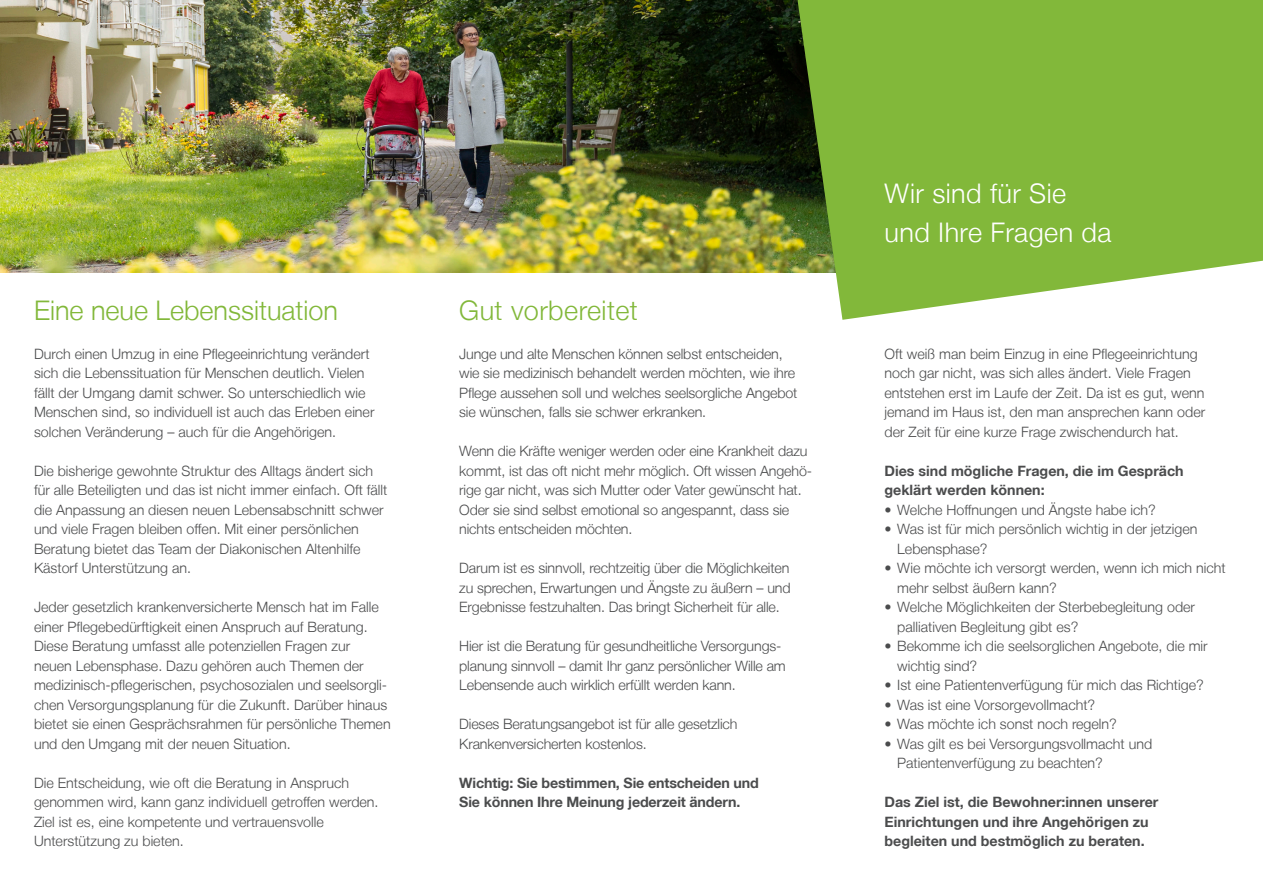
<style>
.page{position:relative;width:1263px;height:893px;background:#fff}
.page>*{position:absolute;margin:0;border:0;box-sizing:border-box;transform-origin:0 0}
.t1{font:300 27px "Helvetica Neue LT";color:#82b83a}
.t2{font:300 27px/39px "Helvetica Neue LT";letter-spacing:.015em;color:#fff}
.t3{font:300 14.25px/19.5px "Helvetica Neue LT";color:#4b4c4d}
.t4{font:700 14.25px/19.5px "Helvetica Neue LT";color:#4b4c4d}
</style>
<div class="page">
<img style="left:0;top:0;width:797px;height:272px">
<svg style="left:797px;top:0;width:466px;height:320px;background:#8bba4b"></svg>
<h1 class="t1" style="left:34px;top:293px;width:306px">Eine neue Lebenssituation</h1>
<p class="t3" style="left:34px;top:344px;width:342px">Durch einen Umzug in eine Pflegeeinrichtung verändert sich die Lebenssituation für Menschen deutlich. Vielen fällt der Umgang damit schwer. So unterschiedlich wie Menschen sind, so individuell ist auch das Erleben einer solchen Veränderung – auch für die Angehörigen.</p>
<p class="t3" style="left:34px;top:461px;width:355px">Die bisherige gewohnte Struktur des Alltags ändert sich für alle Beteiligten und das ist nicht immer einfach. Oft fällt die Anpassung an diesen neuen Lebensabschnitt schwer und viele Fragen bleiben offen. Mit einer persönlichen Beratung bietet das Team der Diakonischen Altenhilfe Kästorf Unterstützung an.</p>
<p class="t3" style="left:34px;top:597px;width:358px">Jeder gesetzlich krankenversicherte Mensch hat im Falle einer Pflegebedürftigkeit einen Anspruch auf Beratung.<br>Diese Beratung umfasst alle potenziellen Fragen zur neuen Lebensphase. Dazu gehören auch Themen der medizinisch-pflegerischen, psychosozialen und seelsorgli&shy;chen Versorgungsplanung für die Zukunft. Darüber hinaus bietet sie einen Gesprächsrahmen für persönliche Themen und den Umgang mit der neuen Situation.</p>
<p class="t3" style="left:34px;top:773px;width:346px">Die Entscheidung, wie oft die Beratung in Anspruch genommen wird, kann ganz individuell getroffen werden.<br>Ziel ist es, eine kompetente und vertrauensvolle Unterstützung zu bieten.</p>
<h1 class="t1" style="left:459px;top:294px;width:180px">Gut vorbereitet</h1>
<p class="t3" style="left:459px;top:344px;width:340px">Junge und alte Menschen können selbst entscheiden, wie sie medizinisch behandelt werden möchten, wie ihre Pflege aussehen soll und welches seelsorgliche Angebot sie wünschen, falls sie schwer erkranken.</p>
<p class="t3" style="left:459px;top:441px;width:354px">Wenn die Kräfte weniger werden oder eine Krankheit dazu kommt, ist das oft nicht mehr möglich. Oft wissen Angehö&shy;rige gar nicht, was sich Mutter oder Vater gewünscht hat.<br>Oder sie sind selbst emotional so angespannt, dass sie nichts entscheiden möchten.</p>
<p class="t3" style="left:459px;top:558px;width:333px;text-align:justify">Darum ist es sinnvoll, rechtzeitig ü ber die Möglichkeiten zu sprechen, Erwartungen und Ängste zu äußern – und Ergebnisse festzuhalten. Das bringt Sicherheit für alle.</p>
<p class="t3" style="left:459px;top:636px;width:328px">Hier ist die Beratung für gesundheitliche Versorgungs&shy;planung sinnvoll – damit Ihr ganz persönlicher Wille am<br>Lebensende auch wirklich erfüllt werden kann.</p>
<p class="t3" style="left:459px;top:714px;width:280px">Dieses Beratungsangebot ist für alle gesetzlich<br>Krankenversicherten kostenlos.</p>
<p class="t4" style="left:459px;top:773px;width:301px">Wichtig: Sie bestimmen, Sie entscheiden und<br>Sie können Ihre Meinung jederzeit ändern.</p>
<h1 class="t2" style="left:884px;top:173px;width:228px">Wir sind für Sie und Ihre Fragen da</h1>
<p class="t3" style="left:884px;top:344px;width:322px">Oft weiß man beim Einzug in eine Pflegeeinrichtung noch gar nicht, was sich alles ändert. Viele Fragen entstehen erst im Laufe der Zeit. Da ist es gut, wenn jemand im Haus ist, den man ansprechen kann oder der Zeit für eine kurze Frage zwischendurch hat.</p>
<p class="t4" style="left:884px;top:460px;width:301px">Dies sind mögliche Fragen, die im Gespräch geklärt werden können:</p>
<p class="t3" style="left:884px;top:500px;width:273px">• Welche Hoffnungen und Ängste habe ich?</p>
<p class="t3" style="left:897px;top:519px;width:302px;text-indent:-13px">• Was ist für mich persönlich wichtig in der jetzigen<br>Lebensphase?</p>
<p class="t3" style="left:897px;top:558px;width:330px;text-indent:-13px">• Wie möchte ich versorgt werden, wenn ich mich nicht mehr selbst äußern kann?</p>
<p class="t3" style="left:897px;top:597px;width:299px;text-indent:-13px">• Welche Möglichkeiten der Sterbebegleitung oder palliativen Begleitung gibt es?</p>
<p class="t3" style="left:897px;top:636px;width:312px;text-indent:-13px">• Bekomme ich die seelsorglichen Angebote, die mir wichtig sind?</p>
<p class="t3" style="left:884px;top:675px;width:321px">• Ist eine Patientenverfügung für mich das Richtige?</p>
<p class="t3" style="left:884px;top:694px;width:212px">• Was ist eine Vorsorgevollmacht?</p>
<p class="t3" style="left:884px;top:714px;width:234px">• Was möchte ich sonst noch regeln?</p>
<p class="t3" style="left:897px;top:733px;width:256px;text-indent:-13px">• Was gilt es bei Versorgungsvollmacht und<br>Patientenverfügung zu beachten?</p>
<p class="t4" style="left:884px;top:792px;width:275px">Das Ziel ist, die Bewohner:innen unserer<br>Einrichtungen und ihre Angehörigen zu begleiten und bestmöglich zu beraten.</p>
</div>
